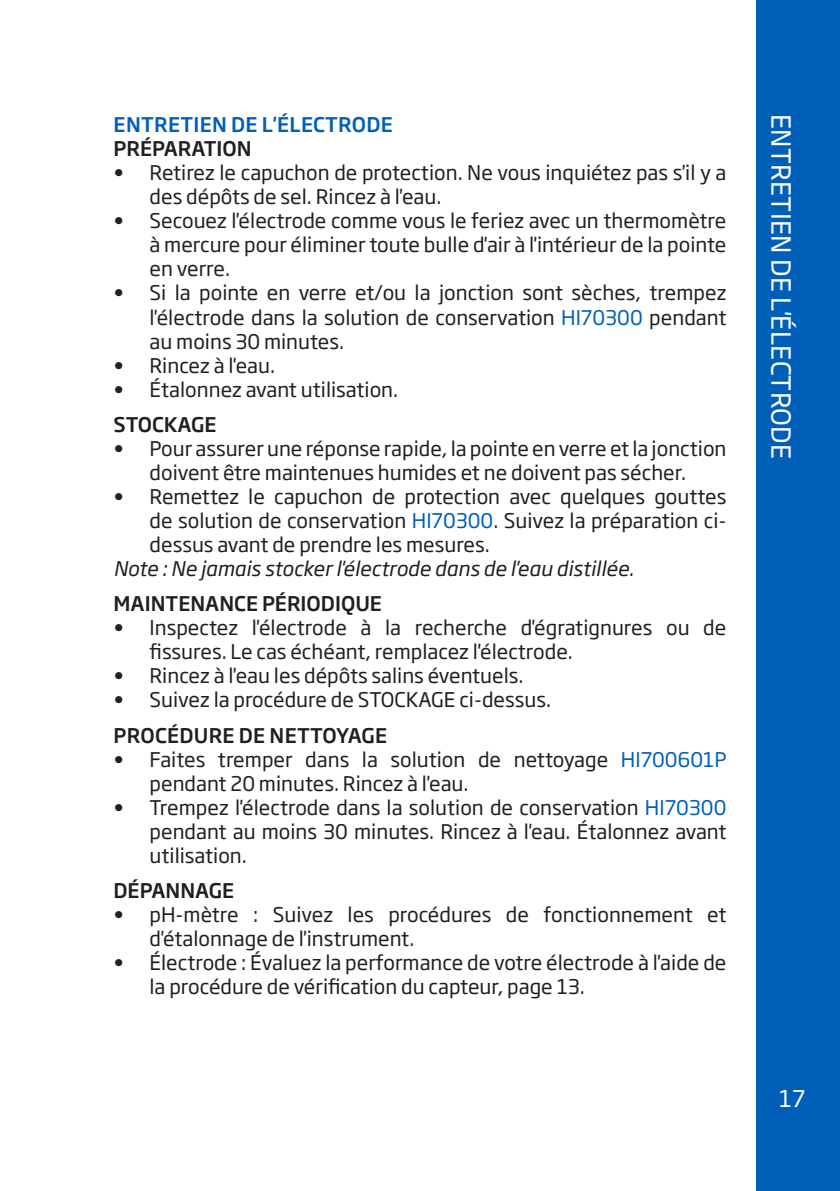
<style>
.page{position:relative;width:840px;height:1191px;background:#fff}
.page>*{position:absolute;margin:0;border:0;box-sizing:border-box;transform-origin:0 0}
.t1{font:26px "Soho Gothic Pro";letter-spacing:.015em;color:#fff}
.t2{font:22.8px "Soho Gothic Pro";color:#fff}
.t3{font:20px/24px "Soho Gothic Pro";color:#231f20}
.Title1{font:500 20px "Soho Gothic Pro";color:#231f20}
.Title1-2{font:italic 20px "Soho Gothic Pro";color:#231f20}
.Title1-3{font:500 20px "Soho Gothic Pro";letter-spacing:.015em;color:#005fb9}
.s1{color:#005fb9}
</style>
<div class="page">
<div style="left:755px;top:0;width:84px;height:1191px;background:#005fb9"></div>
<p class="Title1-3" style="left:114px;top:109px;width:280px">ENTRETIEN DE L'ÉLECTRODE</p>
<p class="Title1" style="left:113px;top:133px;width:140px">PRÉPARATION</p>
<p class="t3" style="left:149px;top:160px;width:578px;text-indent:-36px">• Retirez le capuchon de protection. Ne vous inquiétez pas s'il y a des dépôts de sel. Rincez à l'eau.</p>
<p class="t3" style="left:149px;top:208px;width:578px;text-align:justify;text-indent:-36px">• Secouez l'électrode comme vous le feriez avec un thermomètre à mercure pour éliminer toute bulle d'air à l'intérieur de la pointe en verre.</p>
<p class="t3" style="left:149px;top:280px;width:578px;text-align:justify;text-indent:-36px">• Si la pointe en verre et/ou la jonction sont sèches, trempez l'électrode dans la solution de conservation <span class="s1">HI70300</span> pendant au moins 30 minutes.</p>
<p class="t3" style="left:113px;top:352px;width:163px">• Rincez à l'eau.</p>
<p class="t3" style="left:113px;top:376px;width:286px">• Étalonnez avant utilisation.</p>
<p class="Title1" style="left:113px;top:409px;width:105px">STOCKAGE</p>
<p class="t3" style="left:113px;top:435px;width:614px;text-align:center">• Pour assurer une réponse rapide, la pointe en verre et la jonction doivent être maintenues humides et ne doivent pas sécher.</p>
<p class="t3" style="left:149px;top:483px;width:578px;text-align:justify;text-indent:-36px">• Remettez le capuchon de protection avec quelques gouttes de solution de conservation <span class="s1">HI70300</span>. Suivez la préparation ci&shy;dessus avant de prendre les mesures.</p>
<p class="Title1-2" style="left:113px;top:553px;width:521px">Note : Ne jamais stocker l'électrode dans de l'eau distillée.</p>
<p class="Title1" style="left:113px;top:588px;width:270px">MAINTENANCE PÉRIODIQUE</p>
<p class="t3" style="left:149px;top:615px;width:578px;text-indent:-36px">• Inspectez l'électrode à la recherche d'égratignures ou de fissures. Le cas échéant, remplacez l'électrode.</p>
<p class="t3" style="left:113px;top:663px;width:411px">• Rincez à l'eau les dépôts salins éventuels.</p>
<p class="t3" style="left:113px;top:687px;width:439px">• Suivez la procédure de STOCKAGE ci-dessus.</p>
<p class="Title1" style="left:114px;top:719px;width:275px">PROCÉDURE DE NETTOYAGE</p>
<p class="t3" style="left:149px;top:746px;width:578px;text-indent:-36px">• Faites tremper dans la solution de nettoyage <span class="s1">HI700601P </span>pendant 20 minutes. Rincez à l'eau.</p>
<p class="t3" style="left:149px;top:794px;width:578px;text-align:justify;text-indent:-36px">• Trempez l'électrode dans la solution de conservation <span class="s1">HI70300 </span>pendant au moins 30 minutes. Rincez à l'eau. Étalonnez avant utilisation.</p>
<p class="Title1" style="left:113px;top:875px;width:122px">DÉPANNAGE</p>
<p class="t3" style="left:149px;top:901px;width:578px;text-indent:-36px">• pH-mètre : Suivez les procédures de fonctionnement et d'étalonnage de l'instrument.</p>
<p class="t3" style="left:149px;top:949px;width:578px;text-indent:-36px">• Électrode : Évaluez la performance de votre électrode à l'aide de la procédure de vérification du capteur, page 13.</p>
<p class="t1" style="left:800px;top:114px;width:347px;rotate:90deg">ENTRETIEN DE L'ÉLECTRODE</p>
<p class="t2" style="left:778px;top:1080px;width:27px">17</p>
</div>
